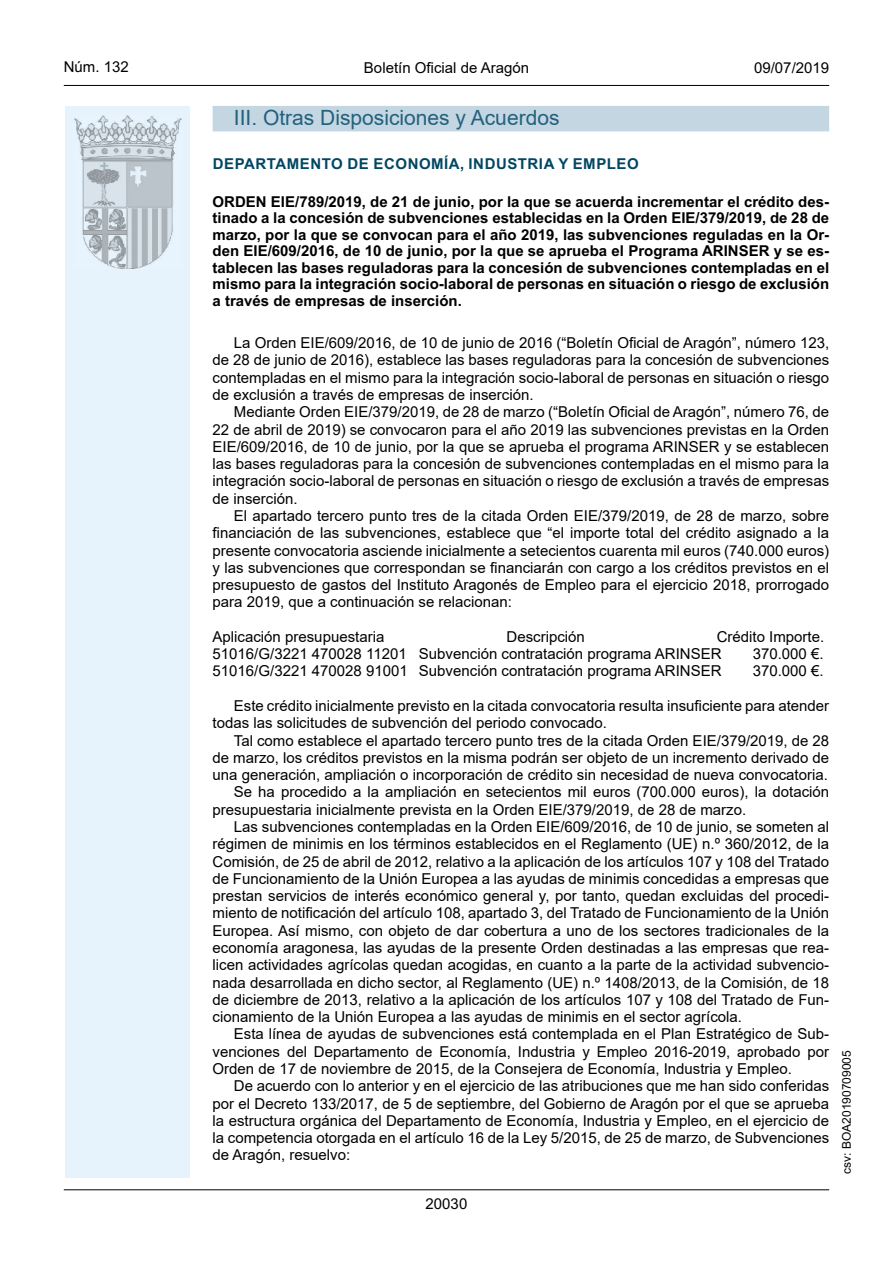
<style>
.page{position:relative;width:893px;height:1263px;background:#fff}
.page>*{position:absolute;margin:0;border:0;box-sizing:border-box;transform-origin:0 0}
.Titulo_sec{font:21px "Arial";color:#23617e}
.inicio_de_parrafo{font:15px/17.2px "Arial";color:#000;text-align:justify}
.Titulo_text{font:700 15px/16.5px "Arial";color:#000;text-align:justify}
.emisor_text{font:700 15px "Arial";letter-spacing:.035em;color:#004762}
.estilo_head-c{font:15px "Arial";color:#000}
.estilo_head-d{font:15px "Arial MT2";color:#000}
.estilo_head-i{font:15px "Arial MT2";color:#000}
.numero_pagina{font:15px "Arial MT2";color:#000}
.estilo_head-i-2{font:12px "Arial MT2";color:#000}
</style>
<div class="page">
<div style="left:65px;top:106px;width:125px;height:1072px;background:#e6f3fd"></div>
<img style="left:75px;top:115px;width:106px;height:153px">
<hr style="left:64px;top:85px;width:765px;height:1px;background:#000">
<hr style="left:64px;top:1189px;width:765px;height:1px;background:#000">
<div style="left:213px;top:106px;width:616px;height:25px;background:#c4d6e2"></div>
<p class="estilo_head-i" style="left:64px;top:57px;width:67px">Núm. 132</p>
<p class="estilo_head-c" style="left:364px;top:57px;width:167px">Boletín Oficial de Aragón</p>
<p class="estilo_head-d" style="left:754px;top:57px;width:77px">09/07/2019</p>
<p class="Titulo_sec" style="left:234px;top:103px;width:327px">III. Otras Disposiciones y Acuerdos</p>
<p class="emisor_text" style="left:213px;top:153px;width:427px">DEPARTAMENTO DE ECONOMÍA, INDUSTRIA Y EMPLEO</p>
<p class="Titulo_text" style="left:213px;top:194px;width:618px">ORDEN EIE/789/2019, de 21 de junio, por la que se acuerda incrementar el crédito des&shy;tinado a la concesión de subvenciones establecidas en la Orden EIE/379/2019, de 28 de marzo, por la que se convocan para el año 2019, las subvenciones reguladas en la Or&shy;den EIE/609/2016, de 10 de junio, por la que se aprueba el Programa ARINSER y se es&shy;tablecen las bases reguladoras para la concesión de subvenciones contempladas en el mismo para la integración socio-laboral de personas en situación o riesgo de exclusión a través de empresas de inserción.</p>
<p class="inicio_de_parrafo" style="left:213px;top:334px;width:618px;text-indent:21px">La Orden EIE/609/2016, de 10 de junio de 2016 (“Boletín Oficial de Aragón”, número 123, de 28 de junio de 2016), establece las bases reguladoras para la concesión de subvenciones contempladas en el mismo para la integración socio-laboral de personas en situación o riesgo de exclusión a través de empresas de inserción.</p>
<p class="inicio_de_parrafo" style="left:213px;top:403px;width:618px;text-indent:21px">Mediante Orden EIE/379/2019, de 28 de marzo (“Boletín Oficial de Aragón”, número 76, de 22 de abril de 2019) se convocaron para el año 2019 las subvenciones previstas en la Orden EIE/609/2016, de 10 de junio, por la que se aprueba el programa ARINSER y se establecen las bases reguladoras para la concesión de subvenciones contempladas en el mismo para la integración socio-laboral de personas en situación o riesgo de exclusión a través de empresas de inserción.</p>
<p class="inicio_de_parrafo" style="left:213px;top:507px;width:618px;text-indent:21px">El apartado tercero punto tres de la citada Orden EIE/379/2019, de 28 de marzo, sobre financiación de las subvenciones, establece que “el importe total del crédito asignado a la presente convocatoria asciende inicialmente a setecientos cuarenta mil euros (740.000 euros) y las subvenciones que correspondan se financiarán con cargo a los créditos previstos en el presupuesto de gastos del Instituto Aragonés de Empleo para el ejercicio 2018, prorrogado para 2019, que a continuación se relacionan:</p>
<p class="inicio_de_parrafo" style="left:213px;top:628px;width:173px">Aplicación presupuestaria</p>
<p class="inicio_de_parrafo" style="left:507px;top:628px;width:80px">Descripción</p>
<p class="inicio_de_parrafo" style="left:717px;top:628px;width:109px">Crédito Importe.</p>
<p class="inicio_de_parrafo" style="left:213px;top:645px;width:510px">51016/G/3221 470028 11201 Subvención contratación programa ARINSER</p>
<p class="inicio_de_parrafo" style="left:753px;top:645px;width:72px">370.000 €.</p>
<p class="inicio_de_parrafo" style="left:213px;top:662px;width:510px">51016/G/3221 470028 91001 Subvención contratación programa ARINSER</p>
<p class="inicio_de_parrafo" style="left:753px;top:662px;width:72px">370.000 €.</p>
<p class="inicio_de_parrafo" style="left:213px;top:697px;width:618px;text-indent:21px">Este crédito inicialmente previsto en la citada convocatoria resulta insuficiente para atender todas las solicitudes de subvención del periodo convocado.</p>
<p class="inicio_de_parrafo" style="left:213px;top:732px;width:618px;text-indent:21px">Tal como establece el apartado tercero punto tres de la citada Orden EIE/379/2019, de 28 de marzo, los créditos previstos en la misma podrán ser objeto de un incremento derivado de una generación, ampliación o incorporación de crédito sin necesidad de nueva convocatoria.</p>
<p class="inicio_de_parrafo" style="left:213px;top:783px;width:618px;text-indent:21px">Se ha procedido a la ampliación en setecientos mil euros (700.000 euros), la dotación presupuestaria inicialmente prevista en la Orden EIE/379/2019, de 28 de marzo.</p>
<p class="inicio_de_parrafo" style="left:213px;top:818px;width:618px;text-indent:21px">Las subvenciones contempladas en la Orden EIE/609/2016, de 10 de junio, se someten al régimen de minimis en los términos establecidos en el Reglamento (UE) n.º 360/2012, de la Comisión, de 25 de abril de 2012, relativo a la aplicación de los artículos 107 y 108 del Tratado de Funcionamiento de la Unión Europea a las ayudas de minimis concedidas a empresas que prestan servicios de interés económico general y, por tanto, quedan excluidas del procedi&shy;miento de notificación del artículo 108, apartado 3, del Tratado de Funcionamiento de la Unión Europea. Así mismo, con objeto de dar cobertura a uno de los sectores tradicionales de la economía aragonesa, las ayudas de la presente Orden destinadas a las empresas que rea&shy;licen actividades agrícolas quedan acogidas, en cuanto a la parte de la actividad subvencio&shy;nada desarrollada en dicho sector, al Reglamento (UE) n.º 1408/2013, de la Comisión, de 18 de diciembre de 2013, relativo a la aplicación de los artículos 107 y 108 del Tratado de Fun&shy;cionamiento de la Unión Europea a las ayudas de minimis en el sector agrícola.</p>
<p class="inicio_de_parrafo" style="left:213px;top:1025px;width:618px;text-indent:21px">Esta línea de ayudas de subvenciones está contemplada en el Plan Estratégico de Sub&shy;venciones del Departamento de Economía, Industria y Empleo 2016-2019, aprobado por Orden de 17 de noviembre de 2015, de la Consejera de Economía, Industria y Empleo.</p>
<p class="inicio_de_parrafo" style="left:213px;top:1077px;width:618px;text-indent:21px">De acuerdo con lo anterior y en el ejercicio de las atribuciones que me han sido conferidas por el Decreto 133/2017, de 5 de septiembre, del Gobierno de Aragón por el que se aprueba la estructura orgánica del Departamento de Economía, Industria y Empleo, en el ejercicio de la competencia otorgada en el artículo 16 de la Ley 5/2015, de 25 de marzo, de Subvenciones de Aragón, resuelvo:</p>
<p class="numero_pagina" style="left:426px;top:1193px;width:43px">20030</p>
<p class="estilo_head-i-2" style="left:838px;top:1174px;width:125px;rotate:-90deg">csv: BOA20190709005</p>
</div>
